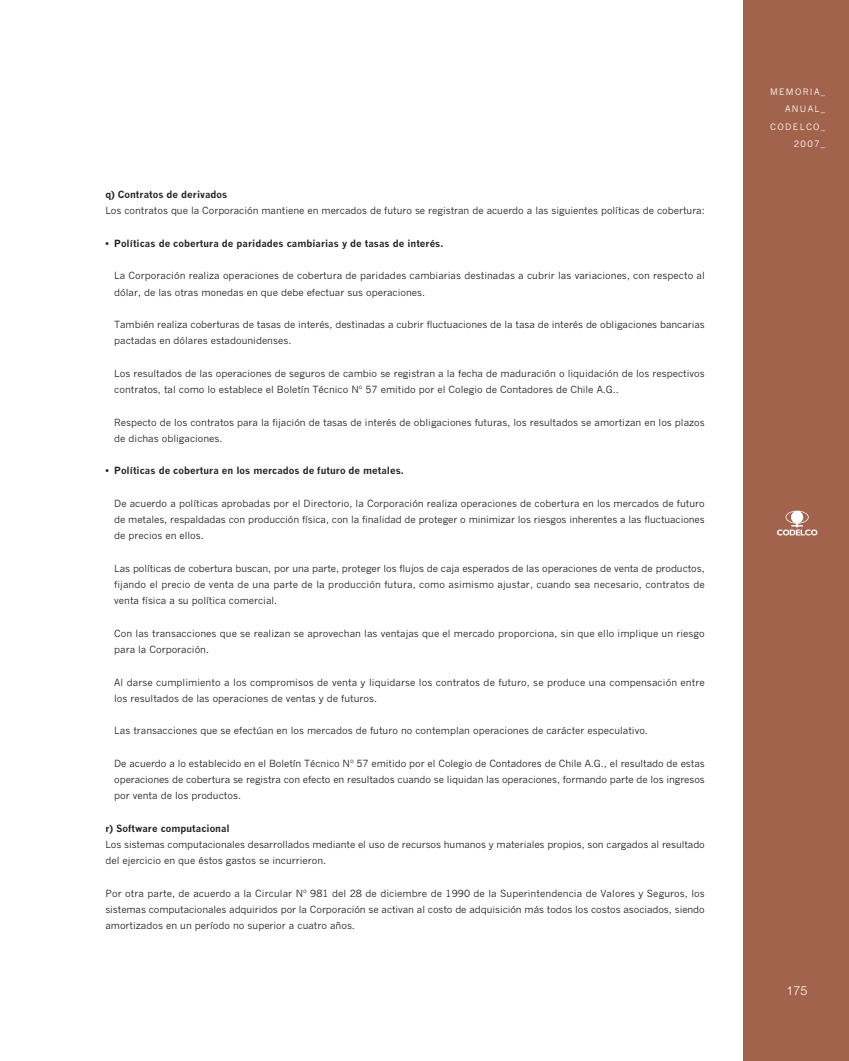
<style>
.page{position:relative;width:849px;height:1061px;background:#fff}
.page>*{position:absolute;margin:0;border:0;box-sizing:border-box;transform-origin:0 0}
.t1{font:300 12.5px "Helvetica Neue LT Std";color:#fff}
.t2{font:9.75px/16.2px "News Gothic";color:#231f20}
.t3{font:700 9.75px "News Gothic";color:#231f20}
.t4{font:8.75px/17px "News Gothic";letter-spacing:.15em;color:#fff;text-align:right}
</style>
<div class="page">
<div style="left:743px;top:0;width:105px;height:1061px;background:#a1634b"></div>
<svg style="left:776px;top:511px;width:41px;height:24px"></svg>
<p class="t3" style="left:105px;top:191px;width:123px">q) Contratos de derivados</p>
<p class="t2" style="left:105px;top:204px;width:600px">Los contratos que la Corporación mantiene en mercados de futuro se registran de acuerdo a las siguientes políticas de cobertura:</p>
<p class="t3" style="left:105px;top:239px;width:339px">• Políticas de cobertura de paridades cambiarias y de tasas de interés.</p>
<p class="t2" style="left:114px;top:269px;width:592px">La Corporación realiza operaciones de cobertura de paridades cambiarias destinadas a cubrir las variaciones, con respecto al dólar, de las otras monedas en que debe efectuar sus operaciones.</p>
<p class="t2" style="left:114px;top:317px;width:591px">También realiza coberturas de tasas de interés, destinadas a cubrir fluctuaciones de la tasa de interés de obligaciones bancarias pactadas en dólares estadounidenses.</p>
<p class="t2" style="left:114px;top:366px;width:592px">Los resultados de las operaciones de seguros de cambio se registran a la fecha de maduración o liquidación de los respectivos contratos, tal como lo establece el Boletín Técnico Nº 57 emitido por el Colegio de Contadores de Chile A.G..</p>
<p class="t2" style="left:114px;top:415px;width:591px">Respecto de los contratos para la fijación de tasas de interés de obligaciones futuras, los resultados se amortizan en los plazos de dichas obligaciones.</p>
<p class="t3" style="left:105px;top:467px;width:300px">• Políticas de cobertura en los mercados de futuro de metales.</p>
<p class="t2" style="left:114px;top:496px;width:592px;text-align:justify">De acuerdo a políticas aprobadas por el Directorio, la Corporación realiza operaciones de cobertura en los mercados de futuro de metales, respaldadas con producción física, con la finalidad de proteger o minimizar los riesgos inherentes a las fluctuaciones de precios en ellos.</p>
<p class="t2" style="left:114px;top:561px;width:592px;text-align:justify">Las políticas de cobertura buscan, por una parte, proteger los flujos de caja esperados de las operaciones de venta de productos, fijando el precio de venta de una parte de la producción futura, como asimismo ajustar, cuando sea necesario, contratos de venta física a su política comercial.</p>
<p class="t2" style="left:114px;top:626px;width:592px">Con las transacciones que se realizan se aprovechan las ventajas que el mercado proporciona, sin que ello implique un riesgo para la Corporación.</p>
<p class="t2" style="left:114px;top:675px;width:591px">Al darse cumplimiento a los compromisos de venta y liquidarse los contratos de futuro, se produce una compensación entre los resultados de las operaciones de ventas y de futuros.</p>
<p class="t2" style="left:114px;top:724px;width:535px">Las transacciones que se efectúan en los mercados de futuro no contemplan operaciones de carácter especulativo.</p>
<p class="t2" style="left:114px;top:756px;width:591px;text-align:justify">De acuerdo a lo establecido en el Boletín Técnico Nº 57 emitido por el Colegio de Contadores de Chile A.G., el resultado de estas operaciones de cobertura se registra con efecto en resultados cuando se liquidan las operaciones, formando parte de los ingresos por venta de los productos.</p>
<p class="t3" style="left:105px;top:824px;width:126px">r) Software computacional</p>
<p class="t2" style="left:105px;top:837px;width:600px">Los sistemas computacionales desarrollados mediante el uso de recursos humanos y materiales propios, son cargados al resultado del ejercicio en que éstos gastos se incurrieron.</p>
<p class="t2" style="left:105px;top:886px;width:600px;text-align:justify">Por otra parte, de acuerdo a la Circular Nº 981 del 28 de diciembre de 1990 de la Superintendencia de Valores y Seguros, los sistemas computacionales adquiridos por la Corporación se activan al costo de adquisición más todos los costos asociados, siendo amortizados en un período no superior a cuatro años.</p>
<p class="t4" style="left:769px;top:85px;width:57px">MEMORIA_<br>ANUAL_<br>CODELCO_<br>2007_</p>
<p class="t1" style="left:786px;top:986px;width:22px">175</p>
</div>
